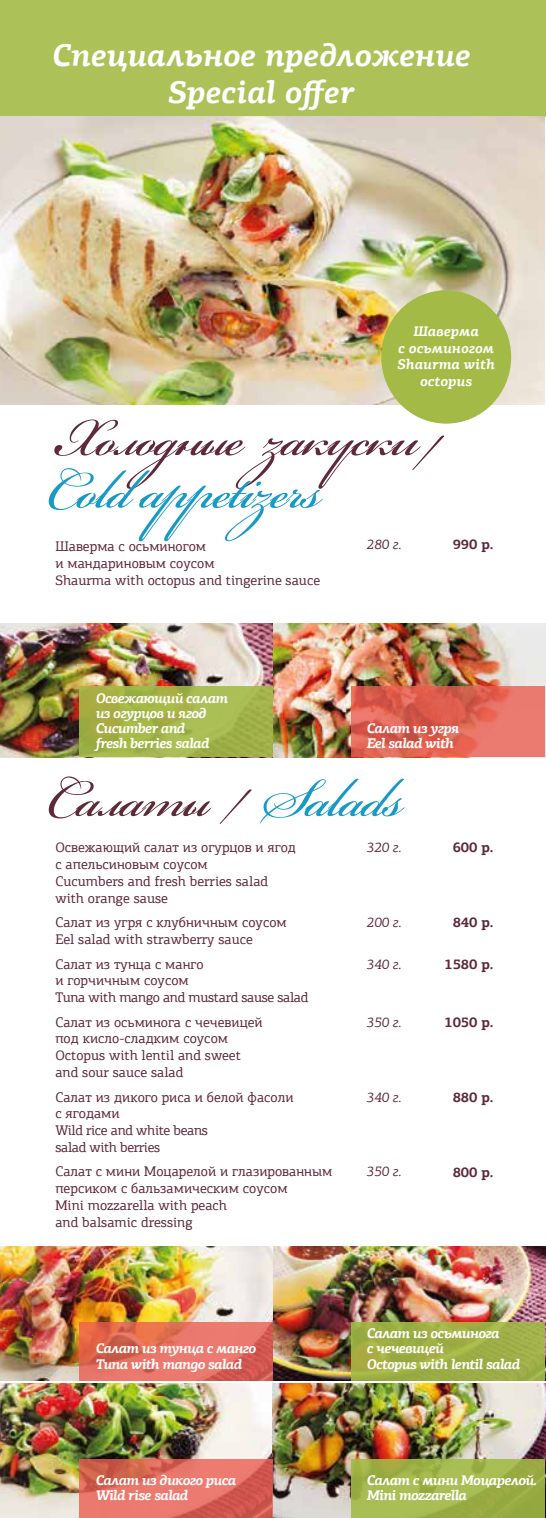
<style>
.page{position:relative;width:546px;height:1518px;background:#fff}
.page>*{position:absolute;margin:0;border:0;box-sizing:border-box;transform-origin:0 0}
.t1{font:84px "Bickham Script One";letter-spacing:-.025em;color:#5e2939}
.t2{font:84px "Bickham Script One";letter-spacing:-.025em;color:#189ac6}
.t3{font:italic 700 31.5px/36.8px "PF Agora Slab Pro";letter-spacing:-.005em;color:#fff;text-align:center}
.t4{font:14px/16.8px "PF Agora Slab Pro";color:#5e2939}
.t5{font:italic 700 14px/15px "PF Agora Slab Pro";letter-spacing:-.05em;color:#fff}
.t6{font:14px/16.8px "PF Agora Slab Pro";letter-spacing:-.025em;color:#5e2939}
.t7{font:14px/16.8px "PF Agora Slab Pro";letter-spacing:-.02em;color:#5e2939}
.t8{font:700 14px "PF Agora Slab Pro";letter-spacing:-.005em;color:#5e2939}
.t9{font:italic 700 14px/16.8px "PF Agora Slab Pro";color:#fff;text-align:center}
.t10{font:italic 14px "PF Agora Slab Pro";letter-spacing:-.005em;color:#5e2939}
.s1{color:#189ac6}
</style>
<div class="page">
<div style="left:0;top:0;width:546px;height:117px;background:#acc158"></div>
<img style="left:0;top:1383px;width:545px;height:134px">
<img style="left:0;top:1246px;width:545px;height:134px">
<svg style="left:351px;top:1322px;width:194px;height:58px;background:#9faf45"></svg>
<svg style="left:79px;top:1459px;width:193px;height:59px;background:#de6b60"></svg>
<div style="left:351px;top:1459px;width:194px;height:59px;background:linear-gradient(to bottom,#a2b44a,#9fb44c)"></div>
<svg style="left:79px;top:1322px;width:193px;height:59px;background:#e26d5e"></svg>
<svg style="left:412px;top:436px;width:32px;height:34px"></svg>
<svg style="left:219px;top:789px;width:33px;height:35px"></svg>
<img style="left:0;top:117px;width:545px;height:288px">
<div style="left:381px;top:290px;width:130px;height:134px;background:#a3bb46;border-radius:50%"></div>
<img style="left:0;top:623px;width:545px;height:134px">
<div style="left:79px;top:687px;width:194px;height:70px;background:linear-gradient(to bottom,#a8b64a,#a1b34a)"></div>
<svg style="left:351px;top:687px;width:194px;height:70px;background:#e06759"></svg>
<h2 class="t3" style="left:52px;top:37px;width:420px">Специальное предложение<br>Special offer</h2>
<p class="t9" style="left:397px;top:322px;width:99px">Шаверма<br>с осьминогом<br>Shaurma with octopus</p>
<h1 class="t1" style="left:57px;top:392px;width:363px">Холодные закуски</h1>
<h1 class="t2" style="left:47px;top:444px;width:276px">Cold appetizers</h1>
<p class="t4" style="left:55px;top:538px;width:266px">Шаверма с осьминогом<br>и мандариновым соусом<br>Shaurma with octopus and tingerine sauce</p>
<p class="t10" style="left:367px;top:536px;width:36px">280 г.</p>
<p class="t8" style="left:452px;top:535px;width:42px">990 р.</p>
<p class="t5" style="left:96px;top:690px;width:134px">Освежающий салат из огурцов и ягод<br>Cucumber and<br>fresh berries salad</p>
<p class="t5" style="left:366px;top:720px;width:94px">Салат из угря<br>Eel salad with</p>
<h1 class="t1" style="left:47px;top:753px;width:358px">Салаты <span class="s1">Salads</span></h1>
<p class="t4" style="left:55px;top:839px;width:242px">Освежающий салат из огурцов и ягод с апельсиновым соусом<br>Cucumbers and fresh berries salad with orange sause</p>
<p class="t4" style="left:55px;top:914px;width:233px">Салат из угря с клубничным соусом<br>Eel salad with strawberry sauce</p>
<p class="t7" style="left:55px;top:955px;width:254px">Салат из тунца с манго<br>и горчичным соусом<br>Tuna with mango and mustard sause salad</p>
<p class="t4" style="left:55px;top:1013px;width:209px">Салат из осьминога с чечевицей под кисло-сладким соусом<br>Octopus with lentil and sweet and sour sauce salad</p>
<p class="t6" style="left:55px;top:1088px;width:240px">Салат из дикого риса и белой фасоли с ягодами<br>Wild rice and white beans<br>salad with berries</p>
<p class="t4" style="left:55px;top:1163px;width:278px">Салат с мини Моцарелой и глазированным персиком с бальзамическим соусом<br>Mini mozzarella with peach<br>and balsamic dressing</p>
<p class="t10" style="left:367px;top:839px;width:36px">320 г.</p>
<p class="t8" style="left:452px;top:838px;width:42px">600 р.</p>
<p class="t10" style="left:367px;top:914px;width:36px">200 г.</p>
<p class="t8" style="left:452px;top:914px;width:42px">840 р.</p>
<p class="t10" style="left:367px;top:955px;width:36px">340 г.</p>
<p class="t8" style="left:444px;top:955px;width:51px">1580 р.</p>
<p class="t10" style="left:367px;top:1013px;width:36px">350 г.</p>
<p class="t8" style="left:444px;top:1013px;width:51px">1050 р.</p>
<p class="t10" style="left:367px;top:1088px;width:36px">340 г.</p>
<p class="t8" style="left:452px;top:1088px;width:42px">880 р.</p>
<p class="t10" style="left:367px;top:1163px;width:36px">350 г.</p>
<p class="t8" style="left:452px;top:1163px;width:42px">800 р.</p>
<p class="t5" style="left:96px;top:1341px;width:162px">Салат из тунца с манго<br>Tuna with mango salad</p>
<p class="t5" style="left:96px;top:1472px;width:142px">Салат из дикого риса<br>Wild rise salad</p>
<p class="t5" style="left:366px;top:1326px;width:155px">Салат из осьминога<br>с чечевицей<br>Octopus with lentil salad</p>
<p class="t5" style="left:366px;top:1472px;width:172px">Салат с мини Моцарелой.<br>Mini mozzarella</p>
</div>
